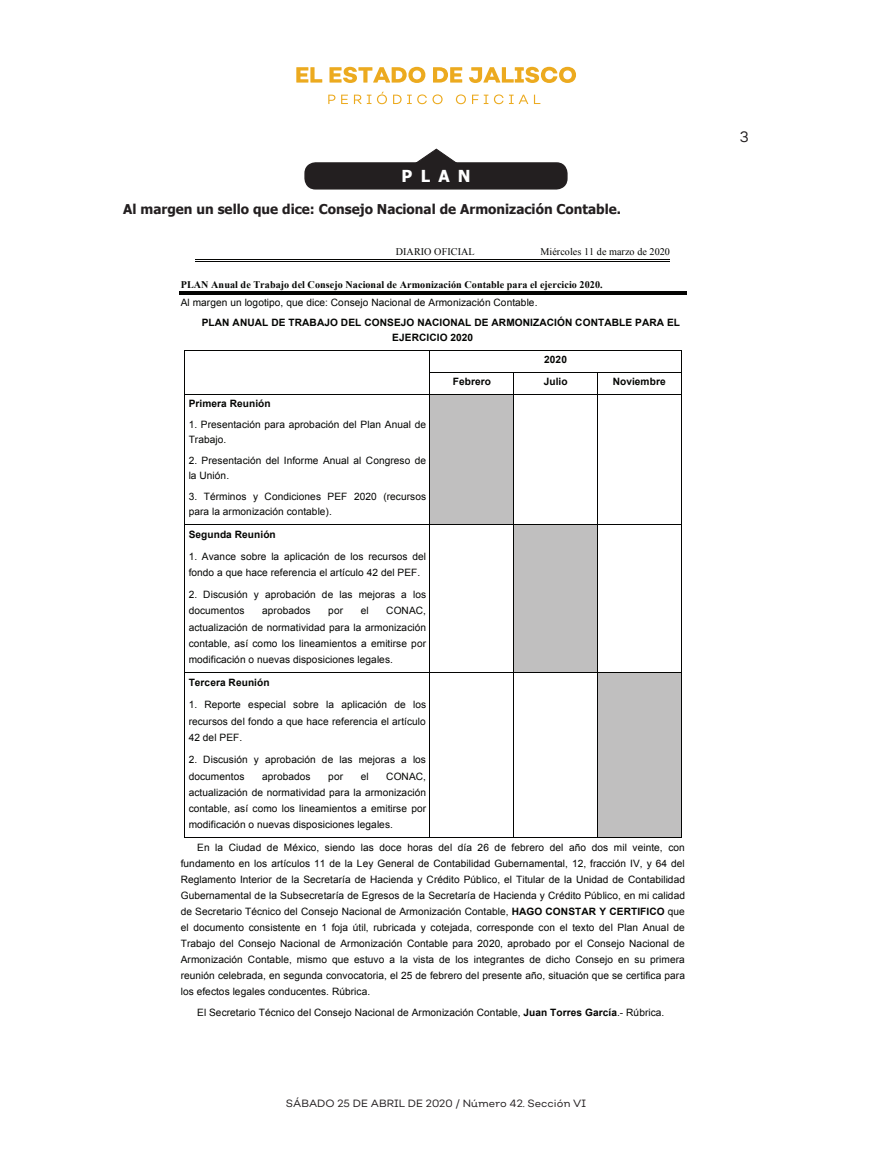
<style>
.page{position:relative;width:872px;height:1149px;background:#fff}
.page>*{position:absolute;margin:0;border:0;box-sizing:border-box;transform-origin:0 0}
.t1{font:700 16.5px "Tahoma";color:#fff}
.t2{font:15px "Nutmeg Headline";color:#231f20}
.t3{font:700 13.5px "Tahoma";color:#231f20}
.t4{font:10.5px "Nutmeg";color:#231f20}
.t5{font:10.05px/15.9px "Arial";letter-spacing:.01em;color:#040503}
.t6{font:700 10.05px/15.3px "Arial";letter-spacing:.01em;color:#040503}
.t7{font:700 10.05px "Times New Roman";letter-spacing:.005em;color:#040503}
.t8{font:10.05px "Times New Roman";letter-spacing:.005em;color:#040503}
.s1{font-weight:700}
</style>
<div class="page">
<svg style="left:296px;top:67px;width:26px;height:16px"></svg>
<svg style="left:329px;top:67px;width:96px;height:16px"></svg>
<svg style="left:433px;top:67px;width:29px;height:16px"></svg>
<svg style="left:469px;top:67px;width:107px;height:16px"></svg>
<svg style="left:328px;top:95px;width:7px;height:9px"></svg>
<svg style="left:341px;top:95px;width:7px;height:9px"></svg>
<svg style="left:354px;top:95px;width:17px;height:9px"></svg>
<svg style="left:377px;top:92px;width:10px;height:12px"></svg>
<svg style="left:393px;top:95px;width:8px;height:9px"></svg>
<svg style="left:407px;top:94px;width:35px;height:10px"></svg>
<svg style="left:456px;top:94px;width:10px;height:10px"></svg>
<svg style="left:472px;top:95px;width:6px;height:9px"></svg>
<svg style="left:484px;top:95px;width:4px;height:9px"></svg>
<svg style="left:494px;top:94px;width:9px;height:10px"></svg>
<svg style="left:509px;top:95px;width:19px;height:9px"></svg>
<svg style="left:534px;top:95px;width:6px;height:9px"></svg>
<div style="left:305px;top:163px;width:262px;height:26px;background:#231f20;border-radius:10px"></div>
<div style="left:304px;top:162px;width:263px;height:27px;border:2px solid #231f20;border-radius:10px"></div>
<svg style="left:415px;top:149px;width:43px;height:15px"></svg>
<hr style="left:195px;top:260px;width:475px;height:1px;background:#040503">
<hr style="left:195px;top:259px;width:475px;height:1px;background:#040503">
<hr style="left:179px;top:291px;width:507px;height:2px;background:#040503">
<hr style="left:179px;top:293px;width:507px;height:1px;background:#040503">
<hr style="left:179px;top:294px;width:507px;height:1px;background:#040503">
<hr style="left:185px;top:350px;width:244px;height:1px;background:#040503">
<hr style="left:430px;top:350px;width:251px;height:1px;background:#040503">
<hr style="left:430px;top:372px;width:83px;height:1px;background:#040503">
<hr style="left:514px;top:372px;width:83px;height:1px;background:#040503">
<hr style="left:598px;top:372px;width:83px;height:1px;background:#040503">
<div style="left:430px;top:394px;width:83px;height:129px;background:#c0bfbf"></div>
<svg style="left:184px;top:350px;width:1px;height:44px"></svg>
<hr style="left:185px;top:393px;width:244px;height:1px;background:#040503">
<svg style="left:429px;top:350px;width:1px;height:44px"></svg>
<hr style="left:430px;top:393px;width:83px;height:1px;background:#040503">
<svg style="left:513px;top:372px;width:1px;height:22px"></svg>
<hr style="left:514px;top:393px;width:83px;height:1px;background:#040503">
<svg style="left:597px;top:372px;width:1px;height:22px"></svg>
<hr style="left:598px;top:393px;width:83px;height:1px;background:#040503">
<svg style="left:681px;top:350px;width:1px;height:44px"></svg>
<hr style="left:184px;top:394px;width:1px;height:129px;background:#040503">
<hr style="left:429px;top:394px;width:1px;height:129px;background:#040503">
<hr style="left:513px;top:394px;width:1px;height:129px;background:#040503">
<hr style="left:597px;top:394px;width:1px;height:129px;background:#040503">
<hr style="left:681px;top:394px;width:1px;height:129px;background:#040503">
<div style="left:514px;top:524px;width:83px;height:148px;background:#c0bfbf"></div>
<hr style="left:185px;top:523px;width:244px;height:1px;background:#040503">
<hr style="left:430px;top:523px;width:83px;height:1px;background:#040503">
<hr style="left:514px;top:523px;width:83px;height:1px;background:#040503">
<hr style="left:598px;top:523px;width:83px;height:1px;background:#040503">
<hr style="left:184px;top:524px;width:1px;height:148px;background:#040503">
<hr style="left:429px;top:524px;width:1px;height:148px;background:#040503">
<hr style="left:513px;top:524px;width:1px;height:148px;background:#040503">
<hr style="left:597px;top:524px;width:1px;height:148px;background:#040503">
<hr style="left:681px;top:524px;width:1px;height:148px;background:#040503">
<div style="left:598px;top:673px;width:83px;height:164px;background:#c0bfbf"></div>
<hr style="left:185px;top:672px;width:244px;height:1px;background:#040503">
<hr style="left:430px;top:672px;width:83px;height:1px;background:#040503">
<hr style="left:514px;top:672px;width:83px;height:1px;background:#040503">
<hr style="left:598px;top:672px;width:83px;height:1px;background:#040503">
<hr style="left:184px;top:673px;width:1px;height:164px;background:#040503">
<hr style="left:185px;top:837px;width:244px;height:1px;background:#040503">
<hr style="left:429px;top:673px;width:1px;height:164px;background:#040503">
<hr style="left:430px;top:837px;width:83px;height:1px;background:#040503">
<hr style="left:513px;top:673px;width:1px;height:164px;background:#040503">
<hr style="left:514px;top:837px;width:83px;height:1px;background:#040503">
<hr style="left:597px;top:673px;width:1px;height:164px;background:#040503">
<hr style="left:598px;top:837px;width:83px;height:1px;background:#040503">
<hr style="left:681px;top:673px;width:1px;height:164px;background:#040503">
<h1 class="t1" style="left:401px;top:164px;width:71px">PLAN</h1>
<h3 class="t3" style="left:123px;top:200px;width:499px">Al margen un sello que dice: Consejo Nacional de Armonización Contable.</h3>
<p class="t8" style="left:396px;top:245px;width:80px">DIARIO OFICIAL</p>
<p class="t8" style="left:540px;top:245px;width:131px">Miércoles 11 de marzo de 2020</p>
<p class="t7" style="left:181px;top:277px;width:423px">PLAN Anual de Trabajo del Consejo Nacional de Armonización Contable para el ejercicio 2020.</p>
<p class="t5" style="left:181px;top:294px;width:358px">Al margen un logotipo, que dice: Consejo Nacional de Armonización Contable.</p>
<p class="t6" style="left:392px;top:315px;width:289px;text-indent:-190px">PLAN ANUAL DE TRABAJO DEL CONSEJO NACIONAL DE ARMONIZACIÓN CONTABLE PARA EL<br>EJERCICIO 2020</p>
<p class="t6" style="left:544px;top:352px;width:24px">2020</p>
<p class="t6" style="left:453px;top:374px;width:40px">Febrero</p>
<p class="t6" style="left:543px;top:374px;width:25px">Julio</p>
<p class="t6" style="left:612px;top:374px;width:54px">Noviembre</p>
<p class="t6" style="left:189px;top:395px;width:84px">Primera Reunión</p>
<p class="t5" style="left:189px;top:416px;width:239px;line-height:15px">1. Presentación para aprobación del Plan Anual de<br>Trabajo.</p>
<p class="t5" style="left:189px;top:452px;width:239px;line-height:15px">2. Presentación del Informe Anual al Congreso de la Unión.</p>
<p class="t5" style="left:189px;top:489px;width:239px;line-height:15px">3. Términos y Condiciones PEF 2020 (recursos para la armonización contable).</p>
<p class="t6" style="left:189px;top:526px;width:89px">Segunda Reunión</p>
<p class="t5" style="left:189px;top:548px;width:239px;line-height:16.4px">1. Avance sobre la aplicación de los recursos del fondo a que hace referencia el artículo 42 del PEF.</p>
<p class="t5" style="left:189px;top:586px;width:239px;line-height:16.4px">2. Discusión y aprobación de las mejoras a los documentos</p>
<p class="t5" style="left:189px;top:602px;width:239px;line-height:16.4px;text-align:justify;text-indent:198px">CONAC, actualización de normatividad para la armonización contable, así como los lineamientos a emitirse por modificación o nuevas disposiciones legales.</p>
<p class="t6" style="left:189px;top:675px;width:82px">Tercera Reunión</p>
<p class="t5" style="left:189px;top:696px;width:239px;line-height:16.4px;text-align:justify">1. Reporte especial sobre la aplicación de los recursos del fondo a que hace referencia el artículo 42 del PEF.</p>
<p class="t5" style="left:189px;top:751px;width:239px;line-height:16.4px">2. Discusión y aprobación de las mejoras a los documentos</p>
<p class="t5" style="left:262px;top:602px;width:50px">aprobados</p>
<p class="t5" style="left:328px;top:602px;width:16px">por</p>
<p class="t5" style="left:361px;top:602px;width:9px">el</p>
<p class="t5" style="left:189px;top:767px;width:239px;text-align:justify;text-indent:198px">CONAC, actualización de normatividad para la armonización contable, así como los lineamientos a emitirse por modificación o nuevas disposiciones legales.</p>
<p class="t5" style="left:181px;top:839px;width:506px;text-align:justify;text-indent:16px">En la Ciudad de México, siendo las doce horas del día 26 de febrero del año dos mil veinte, con fundamento en los artículos 11 de la Ley General de Contabilidad Gubernamental, 12, fracción IV, y 64 del Reglamento Interior de la Secretaría de Hacienda y Crédito Público, el Titular de la Unidad de Contabilidad Gubernamental de la Subsecretaría de Egresos de la Secretaría de Hacienda y Crédito Público, en mi calidad de Secretario Técnico del Consejo Nacional de Armonización Contable, <span class="s1">HAGO CONSTAR Y CERTIFICO</span> que el documento consistente en 1 foja útil, rubricada y cotejada, corresponde con el texto del Plan Anual de Trabajo del Consejo Nacional de Armonización Contable para 2020, aprobado por el Consejo Nacional de Armonización Contable, mismo que estuvo a la vista de los integrantes de dicho Consejo en su primera reunión celebrada, en segunda convocatoria, el 25 de febrero del presente año, situación que se certifica para los efectos legales conducentes. Rúbrica.</p>
<p class="t5" style="left:197px;top:1004px;width:469px">El Secretario Técnico del Consejo Nacional de Armonización Contable, <span class="s1">Juan Torres García</span>.- Rúbrica.</p>
<p class="t5" style="left:262px;top:767px;width:50px">aprobados</p>
<p class="t5" style="left:328px;top:767px;width:16px">por</p>
<p class="t5" style="left:361px;top:767px;width:9px">el</p>
<p class="t4" style="left:286px;top:1096px;width:301px">SÁBADO 25 DE ABRIL DE 2020 / Número 42. Sección VI</p>
<h2 class="t2" style="left:740px;top:127px;width:10px">3</h2>
</div>
